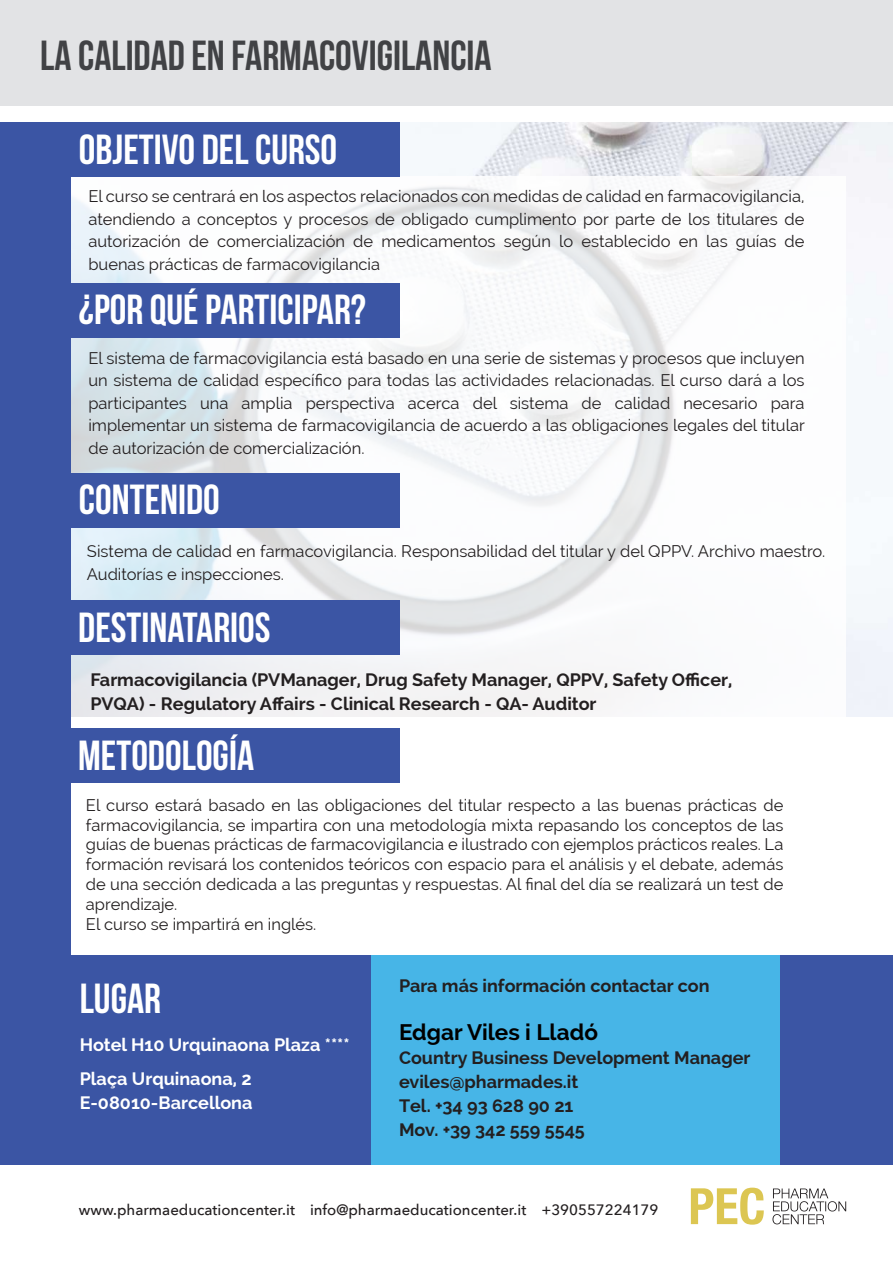
<style>
.page{position:relative;width:893px;height:1263px;background:#fff}
.page>*{position:absolute;margin:0;border:0;box-sizing:border-box;transform-origin:0 0}
.t1{font:42px "Bebas Neue";color:#fff}
.t2{font:42px "Bebas Neue";color:#414245}
.t3{font:700 22.5px "Raleway";color:#000}
.t4{font:700 18px/24px "Raleway";color:#231f20}
.t5{font:700 18px/24px "Raleway";color:#fff}
.t6{font:16.5px/22.5px "Raleway";color:#231f20}
.t7{font:500 15px "Avenir Next";color:#231f20}
</style>
<div class="page">
<img style="left:399px;top:122px;width:493px;height:595px">
<svg style="left:70px;top:177px;width:776px;height:602px"></svg>
<div style="left:0;top:0;width:893px;height:105px;background:#e2e3e5"></div>
<svg style="left:691px;top:1187px;width:73px;height:38px"></svg>
<svg style="left:772px;top:1188px;width:74px;height:36px"></svg>
<div style="left:0;top:122px;width:70px;height:845px;background:#3b55a4"></div>
<div style="left:0;top:122px;width:399px;height:55px;background:#3b55a4"></div>
<div style="left:0;top:283px;width:399px;height:54px;background:#3b55a4"></div>
<div style="left:0;top:473px;width:399px;height:54px;background:#3b55a4"></div>
<div style="left:0;top:600px;width:399px;height:55px;background:#3b55a4"></div>
<div style="left:0;top:728px;width:399px;height:55px;background:#3b55a4"></div>
<div style="left:1px;top:955px;width:892px;height:210px;background:#3b55a4"></div>
<div style="left:371px;top:955px;width:408px;height:210px;background:#47b5e7"></div>
<h1 class="t2" style="left:40px;top:33px;width:453px">LA CALIDAD EN FARMACOVIGILANCIA</h1>
<h1 class="t1" style="left:79px;top:126px;width:260px">OBJETIVO DEL CURSO</h1>
<p class="t6" style="left:88px;top:185px;width:718px;text-align:justify">El curso se centrará en los aspectos relacionados con medidas de calidad en farmacovigilancia, atendiendo a conceptos y procesos de obligado cumplimento por parte de los titulares de autorización de comercialización de medicamentos según lo establecido en las guías de buenas prácticas de farmacovigilancia</p>
<h1 class="t1" style="left:79px;top:287px;width:289px">¿POR QUÉ PARTICIPAR?</h1>
<p class="t6" style="left:88px;top:347px;width:718px;text-align:justify">El sistema de farmacovigilancia está basado en una serie de sistemas y procesos que incluyen un sistema de calidad específico para todas las actividades relacionadas. El curso dará a los participantes una amplia perspectiva acerca del sistema de calidad necesario para implementar un sistema de farmacovigilancia de acuerdo a las obligaciones legales del titular de autorización de comercialización.</p>
<h1 class="t1" style="left:79px;top:477px;width:142px">CONTENIDO</h1>
<p class="t6" style="left:87px;top:540px;width:740px">Sistema de calidad en farmacovigilancia. Responsabilidad del titular y del QPPV. Archivo maestro.<br>Auditorías e inspecciones.</p>
<h1 class="t1" style="left:78px;top:604px;width:194px">DESTINATARIOS</h1>
<p class="t4" style="left:90px;top:668px;width:643px">Farmacovigilancia (PVManager, Drug Safety Manager, QPPV, Safety Officer,<br>PVQA) - Regulatory Affairs - Clinical Research - QA- Auditor</p>
<h1 class="t1" style="left:78px;top:732px;width:177px">METODOLOGÍA</h1>
<p class="t6" style="left:86px;top:795px;width:699px;line-height:19.8px">El curso estará basado en las obligaciones del titular respecto a las buenas prácticas de farmacovigilancia, se impartira con una metodología mixta repasando los conceptos de las guías de buenas prácticas de farmacovigilancia e ilustrado con ejemplos prácticos reales. La formación revisará los contenidos teóricos con espacio para el análisis y el debate, además de una sección dedicada a las preguntas y respuestas. Al final del día se realizará un test de aprendizaje.<br>El curso se impartirá en inglés.</p>
<h1 class="t1" style="left:80px;top:975px;width:83px">LUGAR</h1>
<p class="t5" style="left:80px;top:1033px;width:271px">Hotel H10 Urquinaona Plaza ****</p>
<p class="t5" style="left:80px;top:1067px;width:174px">Plaça Urquinaona, 2<br>E-08010-Barcellona</p>
<p class="t4" style="left:399px;top:973px;width:312px">Para más información contactar con</p>
<h2 class="t3" style="left:399px;top:1019px;width:200px">Edgar Viles i Lladó</h2>
<p class="t4" style="left:399px;top:1045px;width:353px">Country Business Development Manager eviles@pharmades.it<br>Tel. +34 93 628 90 21<br>Mov. +39 342 559 5545</p>
<p class="t7" style="left:79px;top:1197px;width:581px">www.pharmaeducationcenter.it info@pharmaeducationcenter.it +390557224179</p>
</div>
